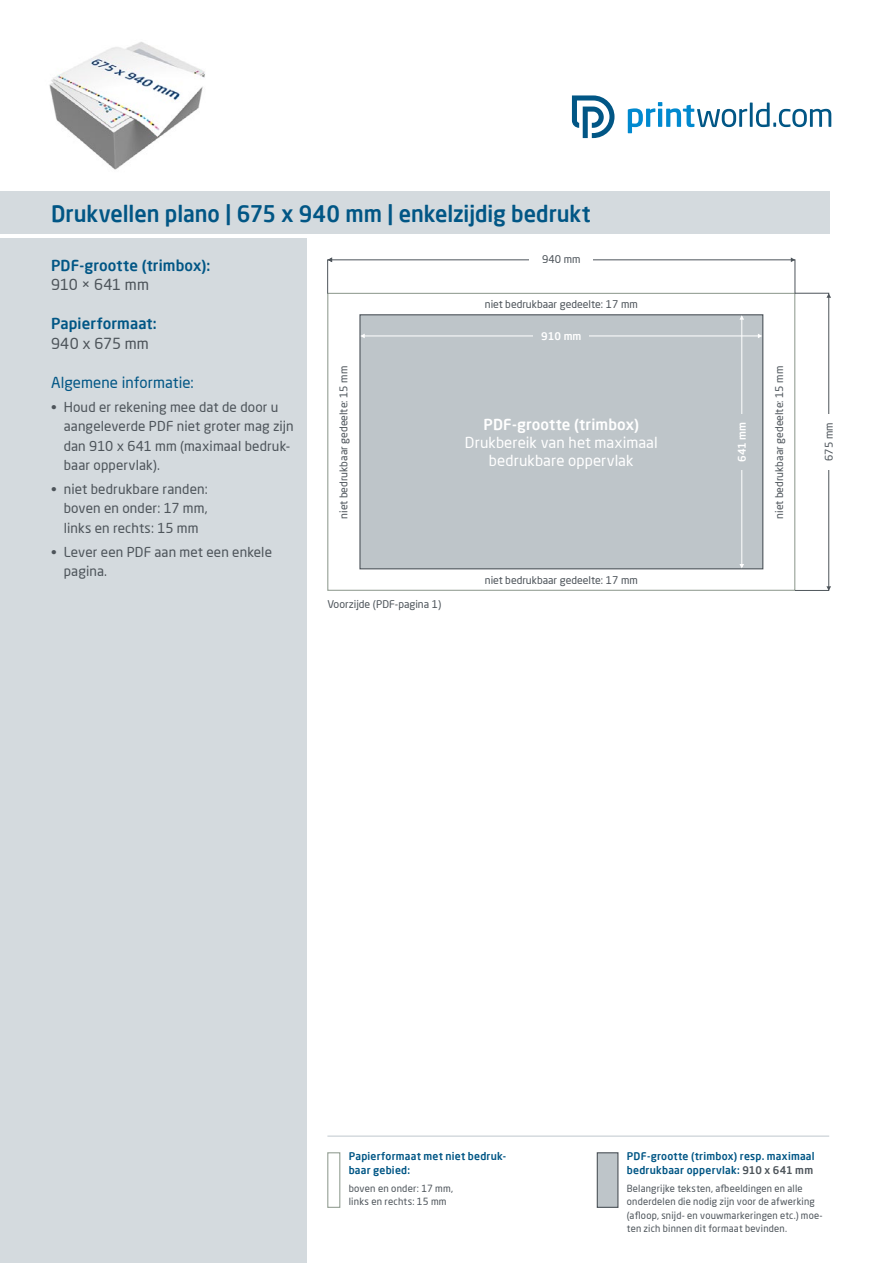
<style>
.page{position:relative;width:893px;height:1263px;background:#fff}
.page>*{position:absolute;margin:0;border:0;box-sizing:border-box;transform-origin:0 0}
.t1{font:500 22.5px "Neo Sans Pro";color:#015685;scale:.96 1}
.t2{font:15px/18px "Neo Sans Pro";letter-spacing:.005em;color:#fff;text-align:center}
.t3{font:500 15px "Neo Sans Pro";letter-spacing:.01em;color:#015685}
.t4{font:500 15px "Neo Sans Pro";letter-spacing:.01em;color:#fff}
.t5{font:15px "Neo Sans Pro";letter-spacing:.005em;color:#015685}
.t6{font:15px "Neo Sans Pro";color:#4d545a}
.t7{font:13.5px/19.5px "Neo Sans Pro";letter-spacing:.01em;color:#4d545a}
.t8{font:10.5px "Neo Sans Pro";color:#4d545a}
.t9{font:500 10.5px/13.5px "Neo Sans Pro";letter-spacing:.025em;color:#015685}
.t10{font:500 10.5px "Neo Sans Pro";color:#fff}
.t11{font:9.75px/13.5px "Neo Sans Pro";letter-spacing:.02em;color:#4d545a}
.s1{color:#4d545a}
</style>
<div class="page">
<div style="left:0;top:238px;width:306px;height:1025px;background:#d4dade"></div>
<div style="left:0;top:191px;width:829px;height:43px;background:#d4dade"></div>
<svg style="left:628px;top:102px;width:203px;height:31px"></svg>
<svg style="left:572px;top:96px;width:42px;height:42px"></svg>
<hr style="left:327px;top:1135px;width:502px;height:2px;background:#d4dade">
<div style="left:327px;top:293px;width:468px;height:298px;background:#fff;border:1px solid #96a196"></div>
<div style="left:359px;top:314px;width:404px;height:255px;background:#bec5c9;border:1px solid #4d545a"></div>
<svg style="left:328px;top:257px;width:4px;height:5px"></svg>
<svg style="left:791px;top:257px;width:4px;height:5px"></svg>
<hr style="left:361px;top:336px;width:400px;height:1px;background:#fff">
<svg style="left:360px;top:334px;width:5px;height:4px"></svg>
<div style="left:534px;top:332px;width:55px;height:8px;background:#bec5c9"></div>
<div style="left:795px;top:293px;width:34px;height:298px;border:1px solid #4d545a"></div>
<svg style="left:826px;top:293px;width:5px;height:5px"></svg>
<svg style="left:826px;top:586px;width:5px;height:5px"></svg>
<div style="left:825px;top:414px;width:8px;height:55px;background:#fff"></div>
<hr style="left:741px;top:316px;width:1px;height:251px;background:#fff">
<svg style="left:739px;top:315px;width:5px;height:5px"></svg>
<div style="left:738px;top:414px;width:8px;height:55px;background:#bec5c9"></div>
<svg style="left:739px;top:564px;width:5px;height:4px"></svg>
<div style="left:327px;top:1152px;width:13px;height:56px;background:#fff;border:1px solid #96a196"></div>
<div style="left:597px;top:1152px;width:21px;height:56px;background:#bec5c9;border:1px solid #4d545a"></div>
<img style="left:49px;top:42px;width:156px;height:128px">
<h1 class="t1" style="left:51px;top:200px;width:564px">Drukvellen plano | 675 x 940 mm | enkelzijdig bedrukt</h1>
<p class="t3" style="left:51px;top:256px;width:161px">PDF-grootte (trimbox):</p>
<p class="t6" style="left:51px;top:276px;width:99px">910 × 641 mm</p>
<p class="t3" style="left:51px;top:314px;width:107px">Papierformaat:</p>
<p class="t6" style="left:51px;top:334px;width:99px">940 x 675 mm</p>
<p class="t5" style="left:51px;top:373px;width:144px">Algemene informatie:</p>
<p class="t7" style="left:64px;top:397px;width:232px;text-indent:-13px">• Houd er rekening mee dat de door u aangeleverde PDF niet groter mag zijn dan 910 x 641 mm (maximaal bedruk&shy;baar oppervlak).</p>
<p class="t7" style="left:64px;top:479px;width:146px;text-align:justify;text-indent:-13px">• niet bedrukbare randen: boven en onder: 17 mm, links en rechts: 15 mm</p>
<p class="t7" style="left:64px;top:542px;width:210px;text-indent:-13px">• Lever een PDF aan met een enkele pagina.</p>
<p class="t8" style="left:542px;top:253px;width:40px">940 mm</p>
<p class="t8" style="left:485px;top:298px;width:154px">niet bedrukbaar gedeelte: 17 mm</p>
<p class="t10" style="left:541px;top:329px;width:42px">910 mm</p>
<p class="t8" style="left:337px;top:519px;width:154px;rotate:-90deg">niet bedrukbaar gedeelte: 15 mm</p>
<p class="t8" style="left:773px;top:519px;width:154px;rotate:-90deg">niet bedrukbaar gedeelte: 15 mm</p>
<p class="t4" style="left:484px;top:415px;width:157px">PDF-grootte (trimbox)</p>
<p class="t2" style="left:465px;top:433px;width:194px">Drukbereik van het maximaal bedrukbare oppervlak</p>
<p class="t10" style="left:735px;top:462px;width:42px;rotate:-90deg">641 mm</p>
<p class="t8" style="left:823px;top:461px;width:40px;rotate:-90deg">675 mm</p>
<p class="t8" style="left:327px;top:597px;width:115px">Voorzijde (PDF-pagina 1)</p>
<p class="t8" style="left:485px;top:574px;width:154px">niet bedrukbaar gedeelte: 17 mm</p>
<p class="t9" style="left:349px;top:1149px;width:159px">Papierformaat met niet bedruk&shy;baar gebied:</p>
<p class="t11" style="left:349px;top:1181px;width:106px">boven en onder: 17 mm, links en rechts: 15 mm</p>
<p class="t9" style="left:627px;top:1149px;width:189px">PDF-grootte (trimbox) resp. maximaal bedrukbaar oppervlak: <span class="s1">910 x 641 mm</span></p>
<p class="t11" style="left:627px;top:1181px;width:197px">Belangrijke teksten, afbeeldingen en alle onderdelen die nodig zijn voor de afwerking (afloop, snijd- en vouwmarkeringen etc.) moe&shy;ten zich binnen dit formaat bevinden.</p>
</div>
